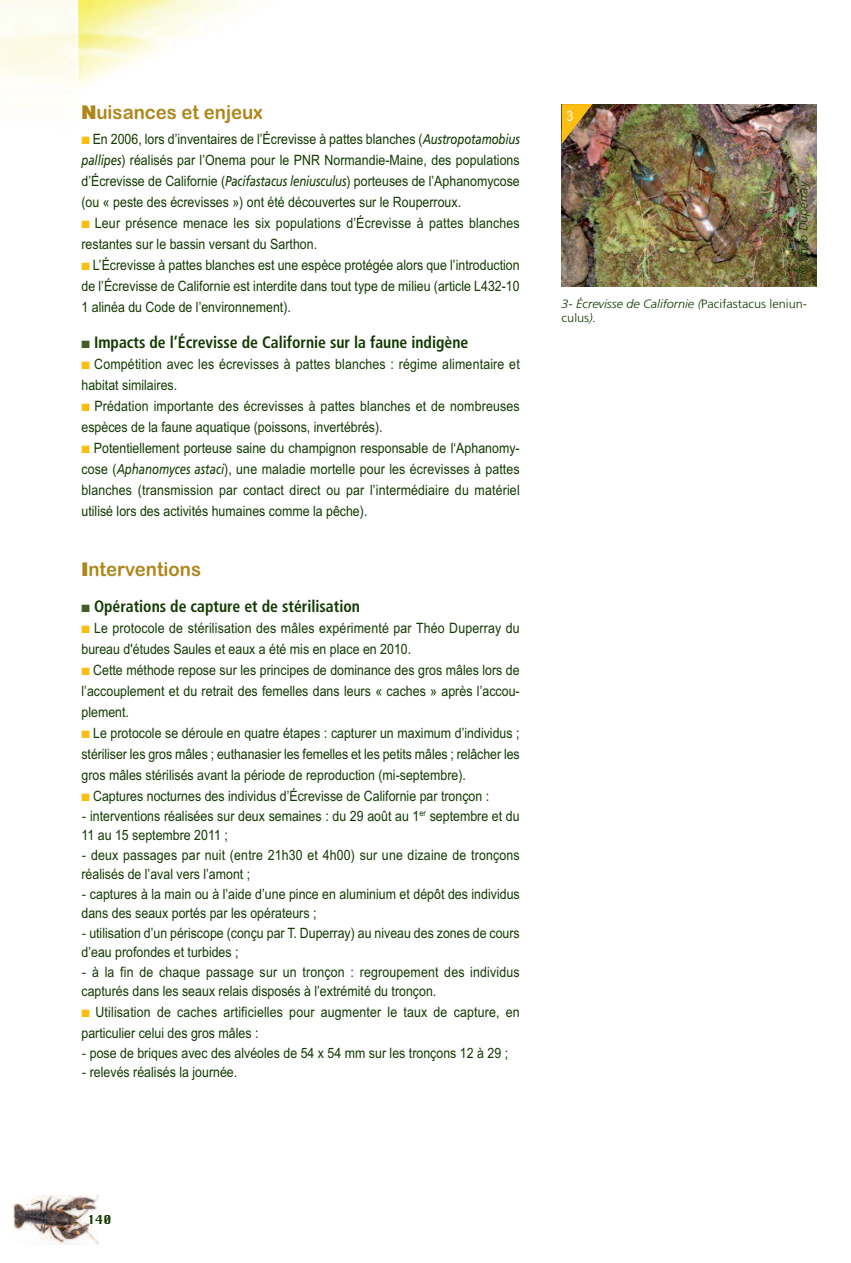
<style>
.page{position:relative;width:851px;height:1263px;background:#fff}
.page>*{position:absolute;margin:0;border:0;box-sizing:border-box;transform-origin:0 0}
.t1{font:19.5px "Arial Rounded MT Bold";color:#ae861a;scale:.95 1}
.t2{font:700 condensed 16.5px "Frutiger";color:#123a01;scale:.95 1}
.t3{font:14.25px/21px "Arial Narrow";color:#123a01;scale:1.06 1}
.t4{font:14.25px "Arial Narrow";color:#fff;scale:1.06 1}
.t5{font:italic 300 12px/14.4px "Frutiger";letter-spacing:-.005em;color:#123a01;scale:1.06 1}
.s1{font-family:"Futura";font-weight:800;font-size:18px}
.s2{color:#fdbe12}
.s3{font-family:"Frutiger";font-style:italic}
.s4{color:#415f25}
.s5{font-family:"Cambria Math"}
.s6{font-style:normal}
</style>
<div class="page">
<img style="left:0;top:0;width:817px;height:152px">
<img style="left:562px;top:104px;width:254px;height:182px">
<svg style="left:561px;top:104px;width:31px;height:40px"></svg>
<img style="left:14px;top:1195px;width:84px;height:49px">
<svg style="left:89px;top:1215px;width:9px;height:9px"></svg>
<h1 class="t1" style="left:81px;top:101px;width:192px"><span class="s1">N</span>uisances et enjeux</h1>
<p class="t3" style="left:81px;top:128px;width:415px;text-align:justify"><span class="s2">■</span> En 2006, lors d’inventaires de l’Écrevisse à pattes blanches (<span class="s3">Austropotamobius pallipes</span>) réalisés par l’Onema pour le PNR Normandie-Maine, des populations d’Écrevisse de Californie (<span class="s3">Pacifastacus leniusculus</span>) porteuses de l’Aphanomycose (ou « peste des écrevisses ») ont été découvertes sur le Rouperroux.</p>
<p class="t3" style="left:81px;top:212px;width:415px"><span class="s2">■</span> Leur présence menace les six populations d’Écrevisse à pattes blanches restantes sur le bassin versant du Sarthon.</p>
<p class="t3" style="left:81px;top:254px;width:415px;text-align:justify"><span class="s2">■</span> L’Écrevisse à pattes blanches est une espèce protégée alors que l’introduction de l’Écrevisse de Californie est interdite dans tout type de milieu (article L432-10<br>1 alinéa du Code de l’environnement).</p>
<p class="t2" style="left:81px;top:336px;width:408px"><span class="s4">■</span> Impacts de l’Écrevisse de Californie sur la faune indigène</p>
<p class="t3" style="left:81px;top:354px;width:415px"><span class="s2">■</span> Compétition avec les écrevisses à pattes blanches : régime alimentaire et habitat similaires.</p>
<p class="t3" style="left:81px;top:396px;width:415px"><span class="s2">■</span> Prédation importante des écrevisses à pattes blanches et de nombreuses espèces de la faune aquatique (poissons, invertébrés).</p>
<p class="t3" style="left:81px;top:438px;width:415px;text-align:justify"><span class="s2">■</span> Potentiellement porteuse saine du champignon responsable de l‘Aphanomy&shy;cose (<span class="s3">Aphanomyces astaci</span>), une maladie mortelle pour les écrevisses à pattes blanches (transmission par contact direct ou par l’intermédiaire du matériel utilisé lors des activités humaines comme la pêche).</p>
<h1 class="t1" style="left:81px;top:557px;width:127px"><span class="s1">I</span>nterventions</h1>
<p class="t2" style="left:81px;top:600px;width:294px"><span class="s4">■</span> Opérations de capture et de stérilisation</p>
<p class="t3" style="left:81px;top:618px;width:415px"><span class="s2">■</span> Le protocole de stérilisation des mâles expérimenté par Théo Duperray du bureau d'études Saules et eaux a été mis en place en 2010.</p>
<p class="t3" style="left:81px;top:660px;width:415px;text-align:justify"><span class="s2">■</span> Cette méthode repose sur les principes de dominance des gros mâles lors de l’accouplement et du retrait des femelles dans leurs « caches » après l’accou&shy;plement.</p>
<p class="t3" style="left:81px;top:723px;width:415px;text-align:justify"><span class="s2">■</span> Le protocole se déroule en quatre étapes : capturer un maximum d’individus ; stériliser les gros mâles ; euthanasier les femelles et les petits mâles ; relâcher les gros mâles stérilisés avant la période de reproduction (mi-septembre).</p>
<p class="t3" style="left:81px;top:786px;width:386px"><span class="s2">■</span> Captures nocturnes des individus d’Écrevisse de Californie par tronçon :</p>
<p class="t3" style="left:81px;top:806px;width:415px;line-height:19.5px"><span class="s5">-</span> interventions réalisées sur deux semaines : du 29 août au 1<sup>er</sup> septembre et du<br>11 au 15 septembre 2011 ;</p>
<p class="t3" style="left:81px;top:845px;width:415px;line-height:19.5px"><span class="s5">-</span> deux passages par nuit (entre 21h30 et 4h00) sur une dizaine de tronçons réalisés de l’aval vers l’amont ;</p>
<p class="t3" style="left:81px;top:884px;width:415px;line-height:19.5px"><span class="s5">-</span> captures à la main ou à l’aide d’une pince en aluminium et dépôt des individus dans des seaux portés par les opérateurs ;</p>
<p class="t3" style="left:81px;top:923px;width:415px;line-height:19.5px"><span class="s5">-</span> utilisation d’un périscope (conçu par T. Duperray) au niveau des zones de cours d’eau profondes et turbides ;</p>
<p class="t3" style="left:81px;top:962px;width:415px;line-height:19.5px"><span class="s5">-</span> à la fin de chaque passage sur un tronçon : regroupement des individus capturés dans les seaux relais disposés à l’extrémité du tronçon.</p>
<p class="t3" style="left:81px;top:1002px;width:415px"><span class="s2">■</span> Utilisation de caches artificielles pour augmenter le taux de capture, en particulier celui des gros mâles :</p>
<p class="t3" style="left:81px;top:1042px;width:404px"><span class="s5">-</span> pose de briques avec des alvéoles de 54 x 54 mm sur les tronçons 12 à 29 ;</p>
<p class="t3" style="left:81px;top:1062px;width:148px"><span class="s5">-</span> relevés réalisés la journée.</p>
<p class="t4" style="left:566px;top:108px;width:8px">3</p>
<p class="t5" style="left:796px;top:275px;width:90px;rotate:-90deg">© Théo Duperray</p>
<p class="t5" style="left:561px;top:298px;width:233px">3- Écrevisse de Californie (<span class="s6">Pacifastacus leniun&shy;culus</span>).</p>
</div>
